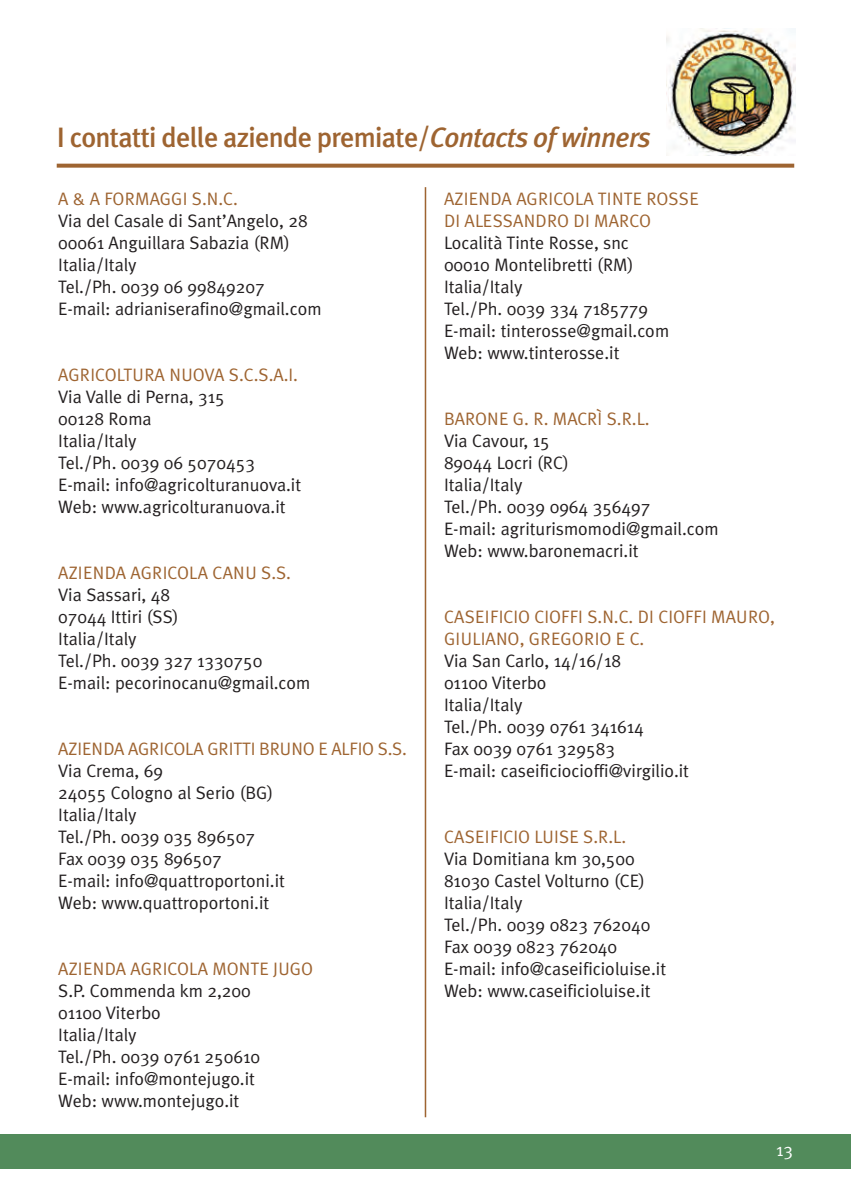
<style>
.page{position:relative;width:851px;height:1191px;background:#fff}
.page>*{position:absolute;margin:0;border:0;box-sizing:border-box;transform-origin:0 0}
.t1{font:500 28px "Meta Plus";letter-spacing:-.025em;color:#9e6431}
.t2{font:18px/22px "Meta Plus Normal";color:#231f20}
.t3{font:18px/22px "Meta Plus Normal";color:#9e6431}
.t4{font:18px "Meta Plus Normal";color:#fff}
.s1{font-style:italic}
</style>
<div class="page">
<div style="left:0;top:1134px;width:850px;height:34px;background:#528b5b"></div>
<svg style="left:57px;top:164px;width:737px;height:4px;fill:#9e6431"></svg>
<img style="left:666px;top:28px;width:129px;height:127px">
<hr style="left:424px;top:187px;width:2px;height:930px;background:#9e6431">
<h1 class="t1" style="left:57px;top:121px;width:595px">I contatti delle aziende premiate/<span class="s1">Contacts of winners</span></h1>
<p class="t3" style="left:58px;top:187px;width:181px">A &amp; A FORMAGGI S.N.C.</p>
<p class="t2" style="left:58px;top:209px;width:265px">Via del Casale di Sant’Angelo, 28<br>00061 Anguillara Sabazia (RM)<br>Italia/Italy<br>Tel./Ph. 0039 06 99849207<br>E-mail: adrianiserafino@gmail.com</p>
<p class="t3" style="left:444px;top:187px;width:256px">AZIENDA AGRICOLA TINTE ROSSE<br>DI ALESSANDRO DI MARCO</p>
<p class="t2" style="left:444px;top:231px;width:226px">Località Tinte Rosse, snc<br>00010 Montelibretti (RM)<br>Italia/Italy<br>Tel./Ph. 0039 334 7185779<br>E-mail: tinterosse@gmail.com<br>Web: www.tinterosse.it</p>
<p class="t3" style="left:58px;top:363px;width:241px">AGRICOLTURA NUOVA S.C.S.A.I.</p>
<p class="t2" style="left:58px;top:385px;width:244px">Via Valle di Perna, 315<br>00128 Roma<br>Italia/Italy<br>Tel./Ph. 0039 06 5070453<br>E-mail: info@agricolturanuova.it<br>Web: www.agricolturanuova.it</p>
<p class="t3" style="left:58px;top:561px;width:234px">AZIENDA AGRICOLA CANU S.S.</p>
<p class="t2" style="left:58px;top:583px;width:254px">Via Sassari, 48<br>07044 Ittiri (SS)<br>Italia/Italy<br>Tel./Ph. 0039 327 1330750<br>E-mail: pecorinocanu@gmail.com</p>
<p class="t3" style="left:58px;top:737px;width:350px">AZIENDA AGRICOLA GRITTI BRUNO E ALFIO S.S.</p>
<p class="t2" style="left:58px;top:759px;width:228px">Via Crema, 69<br>24055 Cologno al Serio (BG)<br>Italia/Italy<br>Tel./Ph. 0039 035 896507<br>Fax 0039 035 896507<br>E-mail: info@quattroportoni.it<br>Web: www.quattroportoni.it</p>
<p class="t3" style="left:58px;top:957px;width:256px">AZIENDA AGRICOLA MONTE JUGO</p>
<p class="t2" style="left:58px;top:979px;width:203px">S.P. Commenda km 2,200<br>01100 Viterbo<br>Italia/Italy<br>Tel./Ph. 0039 0761 250610<br>E-mail: info@montejugo.it<br>Web: www.montejugo.it</p>
<p class="t3" style="left:444px;top:407px;width:207px">BARONE G. R. MACRÌ S.R.L.</p>
<p class="t2" style="left:444px;top:429px;width:276px">Via Cavour, 15<br>89044 Locri (RC)<br>Italia/Italy<br>Tel./Ph. 0039 0964 356497<br>E-mail: agriturismomodi@gmail.com<br>Web: www.baronemacri.it</p>
<p class="t3" style="left:444px;top:605px;width:332px">CASEIFICIO CIOFFI S.N.C. DI CIOFFI MAURO,<br>GIULIANO, GREGORIO E C.</p>
<p class="t2" style="left:444px;top:649px;width:246px">Via San Carlo, 14/16/18<br>01100 Viterbo<br>Italia/Italy<br>Tel./Ph. 0039 0761 341614<br>Fax 0039 0761 329583<br>E-mail: caseificiocioffi@virgilio.it</p>
<p class="t3" style="left:444px;top:825px;width:184px">CASEIFICIO LUISE S.R.L.</p>
<p class="t2" style="left:444px;top:847px;width:224px">Via Domitiana km 30,500<br>81030 Castel Volturno (CE)<br>Italia/Italy<br>Tel./Ph. 0039 0823 762040<br>Fax 0039 0823 762040<br>E-mail: info@caseificioluise.it<br>Web: www.caseificioluise.it</p>
<p class="t4" style="left:775px;top:1139px;width:18px">13</p>
</div>
